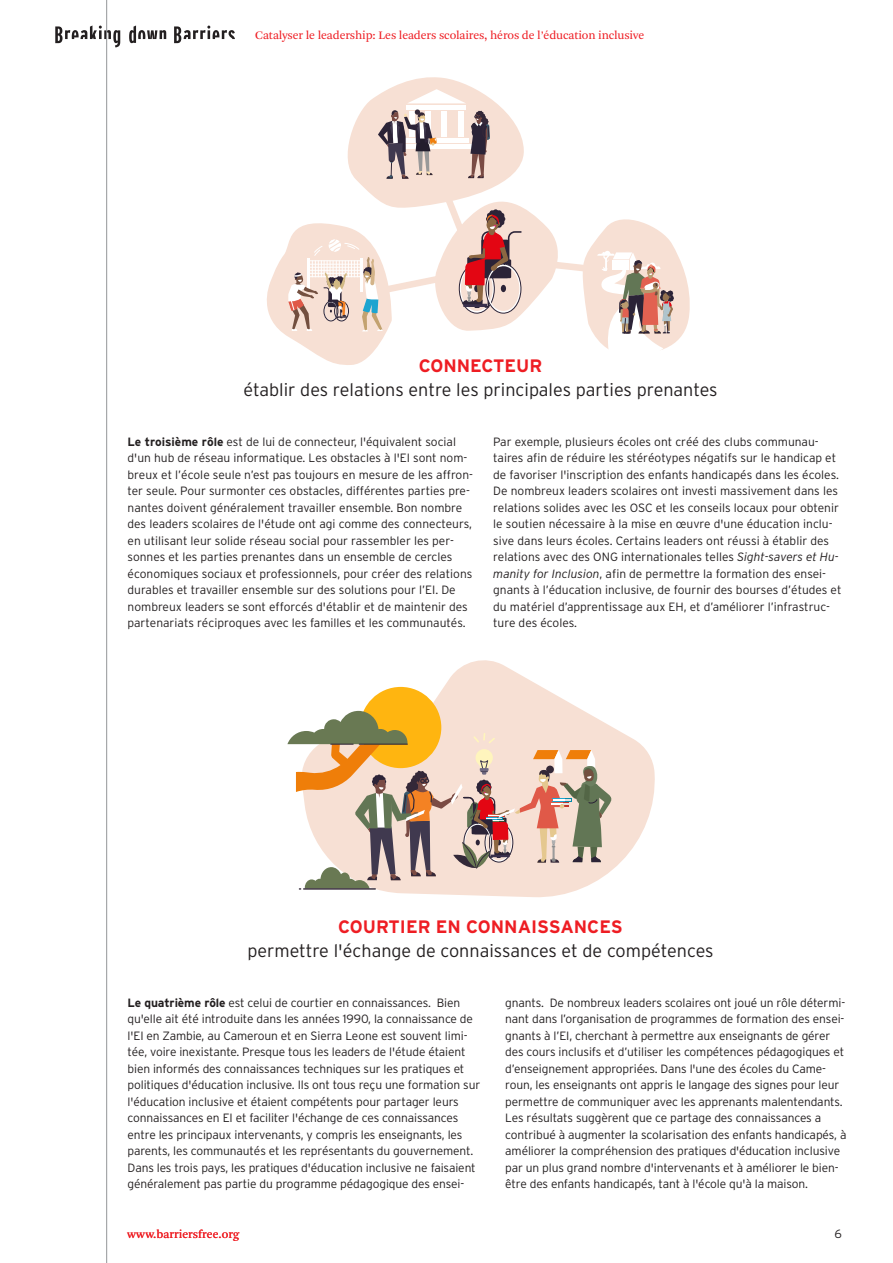
<style>
.page{position:relative;width:893px;height:1263px;background:#fff}
.page>*{position:absolute;margin:0;border:0;box-sizing:border-box;transform-origin:0 0}
.t1{font:300 18px "Interstate";color:#231f20}
.t2{font:700 18px "Interstate";color:#ee1d23}
.t3{font:300 12px/16.5px "Interstate";letter-spacing:-.01em;color:#231f20}
.t4{font:12px "Arnhem Pro Blond";letter-spacing:-.01em;color:#ee1d23}
.s1{font-weight:700}
.s2{font-style:italic}
</style>
<div class="page">
<svg style="left:267px;top:77px;width:423px;height:288px"></svg>
<svg style="left:357px;top:660px;width:298px;height:238px"></svg>
<div style="left:360px;top:687px;width:81px;height:81px;background:#ffb510;border-radius:50%"></div>
<svg style="left:287px;top:711px;width:326px;height:179px;background:#d9c0a8"></svg>
<svg style="left:55px;top:26px;width:180px;height:21px"></svg>
<hr style="left:106px;top:0;width:1px;height:1263px;background:#939598">
<p class="t4" style="left:255px;top:27px;width:391px">Catalyser le leadership: Les leaders scolaires, héros de l’éducation inclusive</p>
<h1 class="t2" style="left:419px;top:356px;width:125px">CONNECTEUR</h1>
<h1 class="t1" style="left:243px;top:380px;width:476px">établir des relations entre les principales parties prenantes</h1>
<p class="t3" style="left:128px;top:433px;width:347px"><span class="s1">Le troisième rôle</span> est de lui de connecteur, l'équivalent social d'un hub de réseau informatique. Les obstacles à l'EI sont nom&shy;breux et l’école seule n’est pas toujours en mesure de les affron&shy;ter seule. Pour surmonter ces obstacles, différentes parties pre&shy;nantes doivent généralement travailler ensemble. Bon nombre des leaders scolaires de l'étude ont agi comme des connecteurs, en utilisant leur solide réseau social pour rassembler les per&shy;sonnes et les parties prenantes dans un ensemble de cercles économiques sociaux et professionnels, pour créer des relations durables et travailler ensemble sur des solutions pour l’EI. De nombreux leaders se sont efforcés d'établir et de maintenir des partenariats réciproques avec les familles et les communautés.</p>
<p class="t3" style="left:493px;top:433px;width:350px">Par exemple, plusieurs écoles ont créé des clubs communau&shy;taires afin de réduire les stéréotypes négatifs sur le handicap et de favoriser l'inscription des enfants handicapés dans les écoles.<br>De nombreux leaders scolaires ont investi massivement dans les relations solides avec les OSC et les conseils locaux pour obtenir le soutien nécessaire à la mise en œuvre d'une éducation inclu&shy;sive dans leurs écoles. Certains leaders ont réussi à établir des relations avec des ONG internationales telles <span class="s2">Sight-savers et Hu&shy;manity for Inclusion</span>, afin de permettre la formation des ensei&shy;gnants à l’éducation inclusive, de fournir des bourses d’études et du matériel d’apprentissage aux EH, et d’améliorer l’infrastruc&shy;ture des écoles.</p>
<h1 class="t2" style="left:338px;top:917px;width:286px">COURTIER EN CONNAISSANCES</h1>
<h1 class="t1" style="left:247px;top:941px;width:468px">permettre l'échange de connaissances et de compétences</h1>
<p class="t3" style="left:128px;top:994px;width:354px"><span class="s1">Le quatrième rôle</span> est celui de courtier en connaissances. Bien qu'elle ait été introduite dans les années 1990, la connaissance de l'EI en Zambie, au Cameroun et en Sierra Leone est souvent limi&shy;tée, voire inexistante. Presque tous les leaders de l'étude étaient bien informés des connaissances techniques sur les pratiques et politiques d'éducation inclusive. Ils ont tous reçu une formation sur l'éducation inclusive et étaient compétents pour partager leurs connaissances en EI et faciliter l'échange de ces connaissances entre les principaux intervenants, y compris les enseignants, les parents, les communautés et les représentants du gouvernement.<br>Dans les trois pays, les pratiques d'éducation inclusive ne faisaient généralement pas partie du programme pédagogique des ensei-</p>
<p class="t3" style="left:505px;top:994px;width:343px">gnants. De nombreux leaders scolaires ont joué un rôle détermi&shy;nant dans l’organisation de programmes de formation des ensei&shy;gnants à l’EI, cherchant à permettre aux enseignants de gérer des cours inclusifs et d’utiliser les compétences pédagogiques et d’enseignement appropriées. Dans l'une des écoles du Came&shy;roun, les enseignants ont appris le langage des signes pour leur permettre de communiquer avec les apprenants malentendants.<br>Les résultats suggèrent que ce partage des connaissances a contribué à augmenter la scolarisation des enfants handicapés, à améliorer la compréhension des pratiques d'éducation inclusive par un plus grand nombre d'intervenants et à améliorer le bien&shy;être des enfants handicapés, tant à l'école qu'à la maison.</p>
<p class="t4" style="left:128px;top:1226px;width:113px">www.barriersfree.org</p>
<p class="t3" style="left:835px;top:1225px;width:9px">6</p>
</div>
